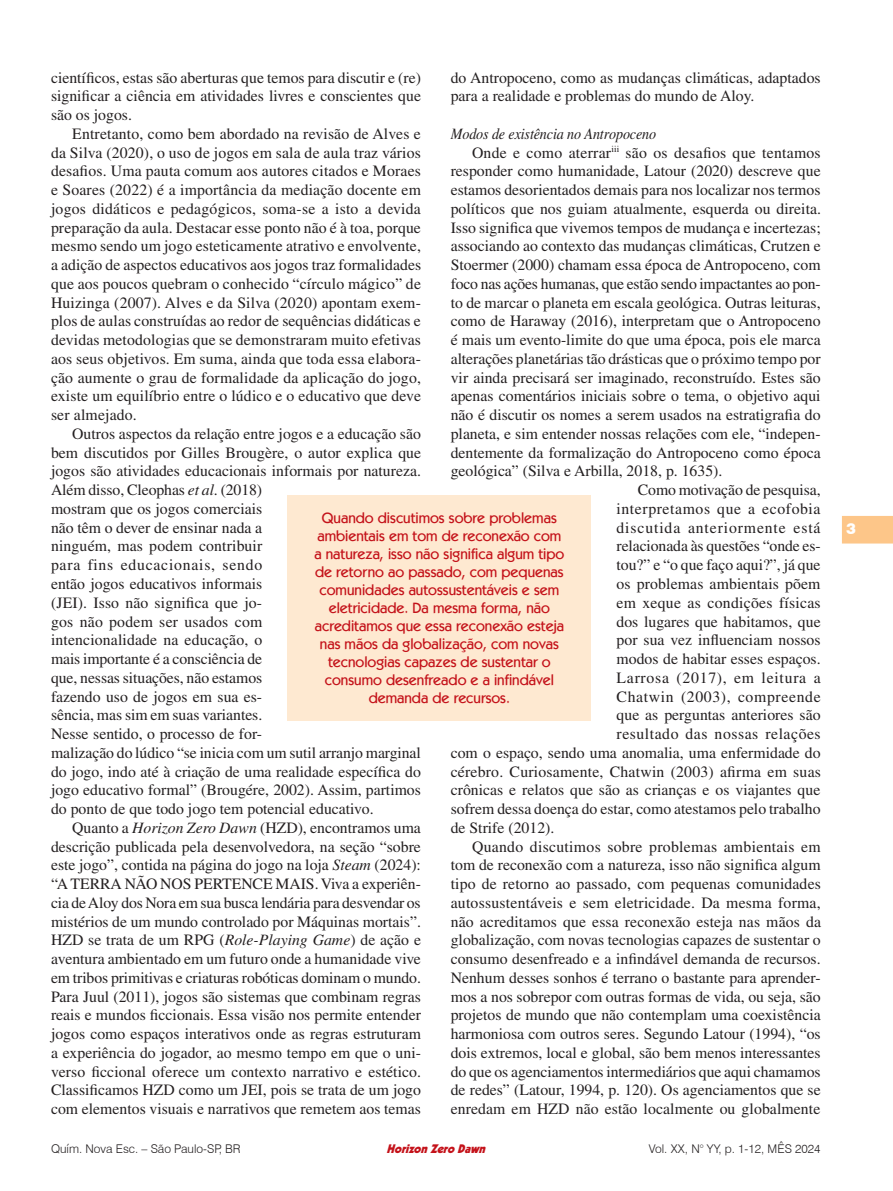
<style>
.page{position:relative;width:893px;height:1191px;background:#fff}
.page>*{position:absolute;margin:0;border:0;box-sizing:border-box;transform-origin:0 0}
.t1{font:15.75px/18.8px "Times LT Std";color:#231f20;text-align:justify}
.t2{font:15.75px "Times LT Std";letter-spacing:.035em;color:#231f20}
.Sub_sub_seção{font:italic 15.75px "Times LT Std";letter-spacing:-.01em;color:#231f20;scale:.9 1}
.t3{font:15.75px "Times LT Std";letter-spacing:.055em;color:#231f20}
.t4{font:15.75px "Times LT Std";letter-spacing:.02em;color:#231f20}
.t5{font:15.75px "Times LT Std";letter-spacing:.045em;color:#231f20}
.t6{font:15.75px "Times LT Std";letter-spacing:.04em;color:#231f20}
.Olho{font:500 15px/18px "Kabel IT Cby BT";color:#c4121a;text-align:center}
.t7{font:900 15px "Swiss 721 BT";color:#fff}
.t8{font:300 12px "Swiss 721 BT";color:#231f20}
.t9{font:italic 900 12px "Kabel LT Std";color:#c4121a}
.s1{font-style:italic}
</style>
<div class="page">
<svg style="left:842px;top:516px;width:51px;height:27px"></svg>
<div style="left:288px;top:495px;width:303px;height:225px;background:#fee9d1"></div>
<p class="t1" style="left:51px;top:68px;width:371px">científicos, estas são aberturas que temos para discutir e (re) significar a ciência em atividades livres e conscientes que são os jogos.</p>
<p class="t1" style="left:51px;top:124px;width:372px;text-indent:21px">Entretanto, como bem abordado na revisão de Alves e da Silva (2020), o uso de jogos em sala de aula traz vários desafios. Uma pauta comum aos autores citados e Moraes e Soares (2022) é a importância da mediação docente em jogos didáticos e pedagógicos, soma-se a isto a devida preparação da aula. Destacar esse ponto não é à toa, porque mesmo sendo um jogo esteticamente atrativo e envolvente, a adição de aspectos educativos aos jogos traz formalidades que aos poucos quebram o conhecido “círculo mágico” de Huizinga (2007). Alves e da Silva (2020) apontam exem&shy;plos de aulas construídas ao redor de sequências didáticas e devidas metodologias que se demonstraram muito efetivas aos seus objetivos. Em suma, ainda que toda essa elabora&shy;ção aumente o grau de formalidade da aplicação do jogo, existe um equilíbrio entre o lúdico e o educativo que deve ser almejado.</p>
<p class="t1" style="left:51px;top:424px;width:372px;text-align:left;text-indent:21px">Outros aspectos da relação entre jogos e a educação são bem discutidos por Gilles Brougère, o autor explica que jogos são atividades educacionais informais por natureza.<br>Além disso, Cleophas <span class="s1">et al</span>. (2018)<br>mostram que os jogos comerciais<br>não têm o dever de ensinar nada a<br>ninguém, mas podem contribuir<br>para fins educacionais, sendo<br>então jogos educativos informais<br>(JEI). Isso não significa que jo-<br>gos não podem ser usados com<br>intencionalidade na educação, o<br>mais importante é a consciência de<br>que, nessas situações, não estamos<br>fazendo uso de jogos em sua es-<br>sência, mas sim em suas variantes.<br>Nesse sentido, o processo de for-<br>malização do lúdico “se inicia com um sutil arranjo marginal do jogo, indo até à criação de uma realidade específica do jogo educativo formal” (Brougére, 2002). Assim, partimos do ponto de que todo jogo tem potencial educativo.</p>
<p class="t1" style="left:51px;top:818px;width:372px;text-indent:21px">Quanto a <span class="s1">Horizon Zero Dawn</span> (HZD), encontramos uma descrição publicada pela desenvolvedora, na seção “sobre este jogo”, contida na página do jogo na loja <span class="s1">Steam</span> (2024): “A TERRA NÃO NOS PERTENCE MAIS. Viva a experiên&shy;cia de Aloy dos Nora em sua busca lendária para desvendar os mistérios de um mundo controlado por Máquinas mortais”.<br>HZD se trata de um RPG (<span class="s1">Role-Playing Game</span>) de ação e aventura ambientado em um futuro onde a humanidade vive em tribos primitivas e criaturas robóticas dominam o mundo.<br>Para Juul (2011), jogos são sistemas que combinam regras reais e mundos ficcionais. Essa visão nos permite entender jogos como espaços interativos onde as regras estruturam a experiência do jogador, ao mesmo tempo em que o uni&shy;verso ficcional oferece um contexto narrativo e estético.<br>Classificamos HZD como um JEI, pois se trata de um jogo com elementos visuais e narrativos que remetem aos temas</p>
<p class="t1" style="left:451px;top:68px;width:371px">do Antropoceno, como as mudanças climáticas, adaptados para a realidade e problemas do mundo de Aloy.</p>
<p class="Sub_sub_seção" style="left:451px;top:125px;width:230px">Modos de existência no Antropoceno</p>
<p class="t1" style="left:451px;top:143px;width:372px;text-indent:21px">Onde e como aterrar<sup>iii</sup> são os desafios que tentamos responder como humanidade, Latour (2020) descreve que estamos desorientados demais para nos localizar nos termos políticos que nos guiam atualmente, esquerda ou direita.<br>Isso significa que vivemos tempos de mudança e incertezas; associando ao contexto das mudanças climáticas, Crutzen e Stoermer (2000) chamam essa época de Antropoceno, com foco nas ações humanas, que estão sendo impactantes ao pon&shy;to de marcar o planeta em escala geológica. Outras leituras, como de Haraway (2016), interpretam que o Antropoceno é mais um evento-limite do que uma época, pois ele marca alterações planetárias tão drásticas que o próximo tempo por vir ainda precisará ser imaginado, reconstruído. Estes são apenas comentários iniciais sobre o tema, o objetivo aqui não é discutir os nomes a serem usados na estratigrafia do planeta, e sim entender nossas relações com ele, “indepen&shy;dentemente da formalização do Antropoceno como época geológica” (Silva e Arbilla, 2018, p. 1635).</p>
<p class="t1" style="left:638px;top:480px;width:184px">Como motivação de pesquisa,</p>
<p class="t2" style="left:617px;top:500px;width:206px">interpretamos que a ecofobia</p>
<p class="t3" style="left:617px;top:518px;width:206px">discutida anteriormente está</p>
<p class="t1" style="left:617px;top:537px;width:206px">relacionada às questões “onde es-</p>
<p class="t1" style="left:617px;top:555px;width:206px">tou?” e “o que faço aqui?”, já que</p>
<p class="t1" style="left:617px;top:574px;width:205px">os problemas ambientais põem</p>
<p class="t4" style="left:617px;top:593px;width:206px">em xeque as condições físicas</p>
<p class="t1" style="left:617px;top:612px;width:206px">dos lugares que habitamos, que</p>
<p class="t1" style="left:617px;top:630px;width:206px">por sua vez influenciam nossos</p>
<p class="t1" style="left:617px;top:649px;width:206px">modos de habitar esses espaços.</p>
<p class="t5" style="left:617px;top:668px;width:206px">Larrosa (2017), em leitura a</p>
<p class="t6" style="left:617px;top:687px;width:206px">Chatwin (2003), compreende</p>
<p class="t1" style="left:617px;top:705px;width:206px">que as perguntas anteriores são</p>
<p class="t2" style="left:617px;top:725px;width:206px">resultado das nossas relações</p>
<p class="t1" style="left:451px;top:743px;width:371px">com o espaço, sendo uma anomalia, uma enfermidade do</p>
<p class="t1" style="left:451px;top:762px;width:372px">cérebro. Curiosamente, Chatwin (2003) afirma em suas</p>
<p class="t1" style="left:451px;top:780px;width:371px">crônicas e relatos que são as crianças e os viajantes que</p>
<p class="t1" style="left:451px;top:799px;width:371px">sofrem dessa doença do estar, como atestamos pelo trabalho</p>
<p class="t1" style="left:451px;top:818px;width:105px">de Strife (2012).</p>
<p class="t1" style="left:451px;top:837px;width:372px;text-indent:21px">Quando discutimos sobre problemas ambientais em tom de reconexão com a natureza, isso não significa algum tipo de retorno ao passado, com pequenas comunidades autossustentáveis e sem eletricidade. Da mesma forma, não acreditamos que essa reconexão esteja nas mãos da globalização, com novas tecnologias capazes de sustentar o consumo desenfreado e a infindável demanda de recursos.<br>Nenhum desses sonhos é terrano o bastante para aprender&shy;mos a nos sobrepor com outras formas de vida, ou seja, são projetos de mundo que não contemplam uma coexistência harmoniosa com outros seres. Segundo Latour (1994), “os dois extremos, local e global, são bem menos interessantes do que os agenciamentos intermediários que aqui chamamos de redes” (Latour, 1994, p. 120). Os agenciamentos que se enredam em HZD não estão localmente ou globalmente</p>
<p class="Olho" style="left:314px;top:509px;width:251px">Quando discutimos sobre problemas ambientais em tom de reconexão com a natureza, isso não significa algum tipo de retorno ao passado, com pequenas comunidades autossustentáveis e sem eletricidade. Da mesma forma, não acreditamos que essa reconexão esteja nas mãos da globalização, com novas tecnologias capazes de sustentar o consumo desenfreado e a infindável demanda de recursos.</p>
<p class="t8" style="left:51px;top:1141px;width:191px">Quím. Nova Esc. – São Paulo-SP, BR</p>
<p class="t8" style="left:649px;top:1141px;width:173px">Vol. XX, N° YY, p. 1-12, MÊS 2024</p>
<p class="t9" style="left:387px;top:1141px;width:104px">HorizonZeroDawn</p>
<p class="t7" style="left:846px;top:519px;width:11px">3</p>
</div>
